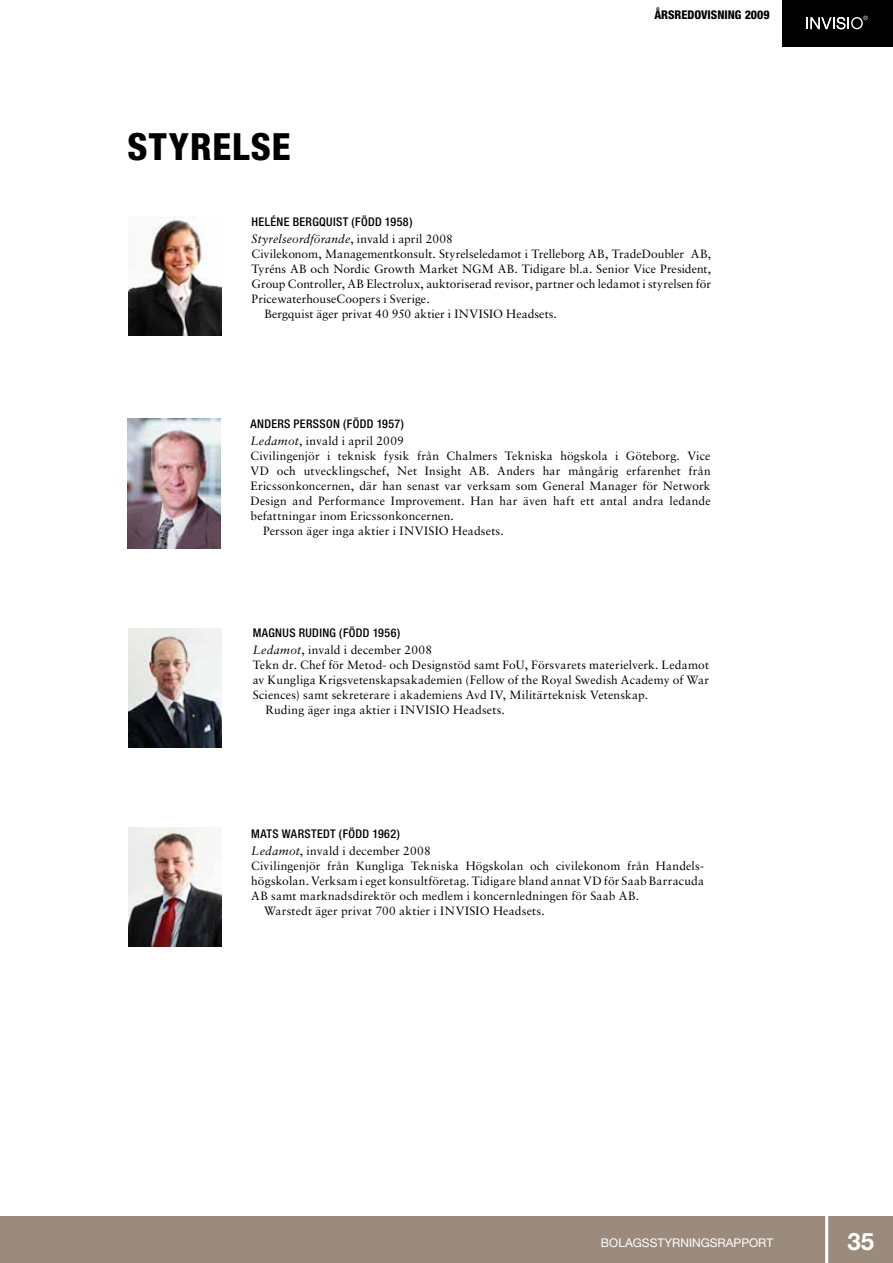
<style>
.page{position:relative;width:893px;height:1263px;background:#fff}
.page>*{position:absolute;margin:0;border:0;box-sizing:border-box;transform-origin:0 0}
.t1{font:800 condensed 37.5px "Helvetica Neue";letter-spacing:.03em;color:#000}
.t2{font:700 24px "Helvetica Neue";color:#fff}
.t3{font:12px "Sabon LT";letter-spacing:.01em;color:#000}
.t4{font:500 condensed 12px "Helvetica Neue";letter-spacing:.03em;color:#000}
.t5{font:italic 12px "Sabon LT";letter-spacing:.015em;color:#000}
.t6{font:12px "Helvetica Neue";color:#fff}
.t7{font:800 condensed 12px "Helvetica Neue";color:#000}
.s1{font-style:normal}
.s2{font-style:italic}
</style>
<div class="page">
<div style="left:0;top:1217px;width:893px;height:46px;background:#9a8b7d"></div>
<hr style="left:825px;top:1211px;width:3px;height:52px;background:#fff">
<div style="left:782px;top:0;width:111px;height:46px;background:#000"></div>
<svg style="left:806px;top:16px;width:62px;height:13px"></svg>
<img style="left:128px;top:216px;width:94px;height:120px">
<img style="left:128px;top:628px;width:94px;height:120px">
<img style="left:128px;top:827px;width:94px;height:119px">
<img style="left:128px;top:418px;width:93px;height:131px">
<h1 class="t1" style="left:128px;top:123px;width:164px">STYRELSE</h1>
<p class="t7" style="left:654px;top:7px;width:117px">ÅRSREDOVISNING 2009</p>
<p class="t4" style="left:252px;top:214px;width:81px">HELÉNE BERGQUIST</p>
<p class="t4" style="left:351px;top:214px;width:63px">(FÖDD 1958)</p>
<p class="t5" style="left:252px;top:232px;width:203px">Styrelseordförande<span class="s1">, invald i april 2008</span></p>
<p class="t3" style="left:252px;top:246px;width:461px">Civilekonom, Managementkonsult. Styrelseledamot i Trelleborg AB, TradeDoubler AB,</p>
<p class="t3" style="left:252px;top:261px;width:461px">Tyréns AB och Nordic Growth Market NGM AB. Tidigare bl.a. Senior Vice President,</p>
<p class="t3" style="left:252px;top:276px;width:461px">Group Controller, AB Electrolux, auktoriserad revisor, partner och ledamot i styrelsen för</p>
<p class="t3" style="left:252px;top:291px;width:180px">PricewaterhouseCoopers i Sverige.</p>
<p class="t3" style="left:264px;top:306px;width:294px">Bergquist äger privat 40 950 aktier i INVISIO Headsets.</p>
<p class="t4" style="left:250px;top:416px;width:70px">ANDERS PERSSON</p>
<p class="t4" style="left:343px;top:416px;width:62px">(FÖDD 1957)</p>
<p class="t3" style="left:250px;top:433px;width:155px"><span class="s2">Ledamot</span>, invald i april 2009</p>
<p class="t3" style="left:250px;top:448px;width:462px">Civilingenjör i teknisk fysik från Chalmers Tekniska högskola i Göteborg. Vice</p>
<p class="t3" style="left:250px;top:463px;width:462px">VD och utvecklingschef, Net Insight AB. Anders har mångårig erfarenhet från</p>
<p class="t3" style="left:250px;top:478px;width:462px">Ericssonkoncernen, där han senast var verksam som General Manager för Network</p>
<p class="t3" style="left:250px;top:493px;width:462px">Design and Performance Improvement. Han har även haft ett antal andra ledande</p>
<p class="t3" style="left:250px;top:508px;width:205px">befattningar inom Ericssonkoncernen.</p>
<p class="t3" style="left:263px;top:523px;width:242px">Persson äger inga aktier i INVISIO Headsets.</p>
<p class="t4" style="left:253px;top:626px;width:8px">MAGNUS</p>
<p class="t4" style="left:299px;top:626px;width:8px">RUDING</p>
<p class="t4" style="left:339px;top:626px;width:63px">(FÖDD 1956)</p>
<p class="t3" style="left:253px;top:643px;width:181px"><span class="s2">Ledamot</span>, invald i december 2008</p>
<p class="t3" style="left:253px;top:658px;width:458px">Tekn dr. Chef för Metod- och Designstöd samt FoU, Försvarets materielverk. Ledamot</p>
<p class="t3" style="left:253px;top:673px;width:458px">av Kungliga Krigsvetenskapsakademien (Fellow of the Royal Swedish Academy of War</p>
<p class="t3" style="left:253px;top:688px;width:397px">Sciences) samt sekreterare i akademiens Avd IV, Militärteknisk Vetenskap.</p>
<p class="t3" style="left:265px;top:703px;width:241px">Ruding äger inga aktier i INVISIO Headsets.</p>
<p class="t4" style="left:251px;top:826px;width:8px">MATS</p>
<p class="t4" style="left:282px;top:826px;width:30px">WARSTEDT</p>
<p class="t4" style="left:339px;top:826px;width:63px">(FÖDD 1962)</p>
<p class="t3" style="left:251px;top:844px;width:181px"><span class="s2">Ledamot</span>, invald i december 2008</p>
<p class="t3" style="left:251px;top:859px;width:454px">Civilingenjör från Kungliga Tekniska Högskolan och civilekonom från Handels-</p>
<p class="t3" style="left:251px;top:874px;width:454px">högskolan. Verksam i eget konsultföretag. Tidigare bland annat VD för Saab Barracuda</p>
<p class="t3" style="left:251px;top:889px;width:389px">AB samt marknadsdirektör och medlem i koncernledningen för Saab AB.</p>
<p class="t3" style="left:264px;top:904px;width:282px">Warstedt äger privat 700 aktier i INVISIO Headsets.</p>
<p class="t6" style="left:601px;top:1235px;width:174px">BOLAGSSTYRNINGSRAPPORT</p>
<h2 class="t2" style="left:848px;top:1226px;width:28px">35</h2>
</div>
